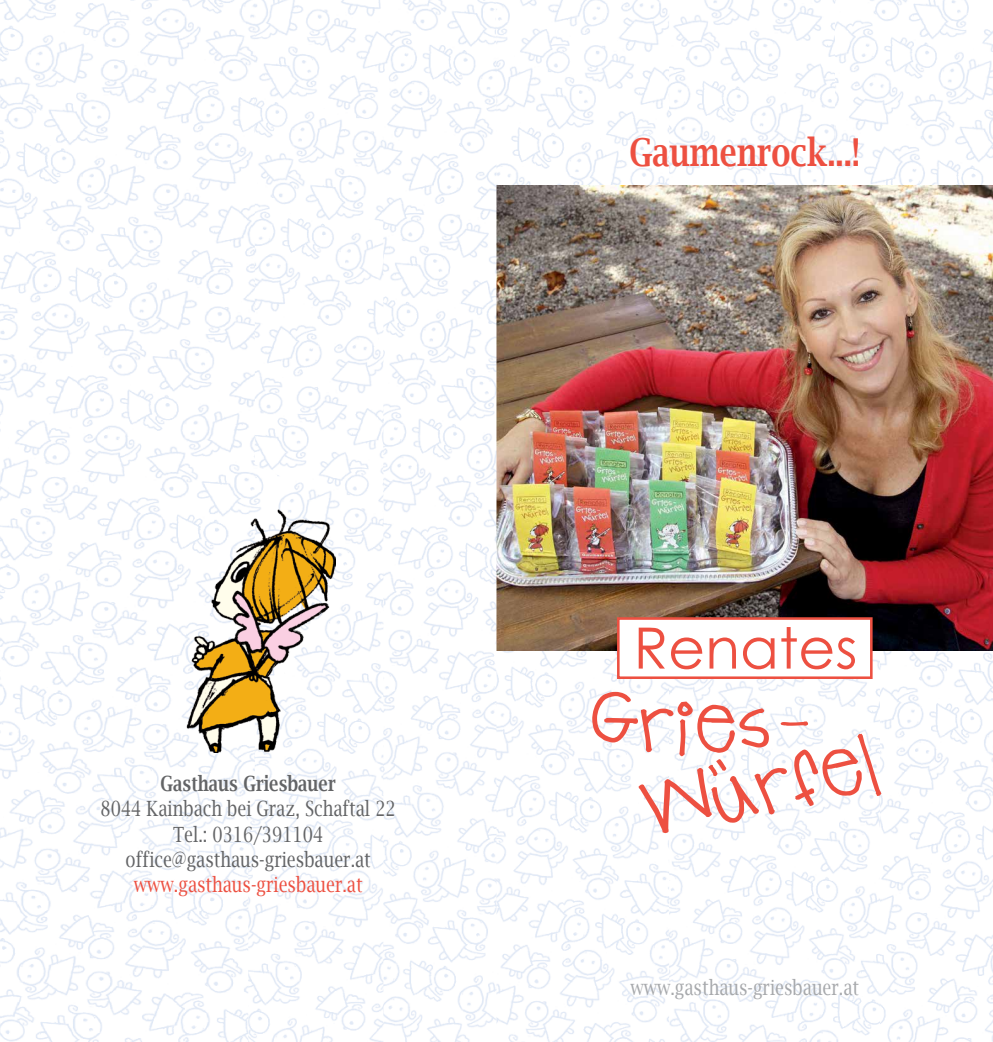
<style>
.page{position:relative;width:993px;height:1042px;background:#fff}
.page>*{position:absolute;margin:0;border:0;box-sizing:border-box;transform-origin:0 0}
.t1{font:57.05px "Century Gothic";color:#ed5041}
.t2{font:600 38.5px "Lucida Bright";color:#ed5041;scale:.8 1}
.t3{font:21px/25.2px "Lucida Bright";color:#636466;text-align:center;scale:.8 1}
.t4{font:21px "Lucida Bright";color:#ed5041;scale:.8 1}
.t5{font:21px "Lucida Bright";color:#a7a9ac;scale:.8 1}
.t6{font:600 21px "Lucida Bright";color:#636466;scale:.8 1}
</style>
<div class="page">
<img style="left:879px;top:651px;width:113px;height:391px">
<img style="left:834px;top:0;width:158px;height:186px">
<img style="left:669px;top:651px;width:210px;height:391px">
<img style="left:669px;top:0;width:165px;height:186px">
<img style="left:383px;top:0;width:286px;height:1042px">
<img style="left:496px;top:186px;width:496px;height:465px">
<svg style="left:592px;top:692px;width:289px;height:141px"></svg>
<div style="left:617px;top:617px;width:255px;height:62px;background:#fff;border:3px solid #ed5041"></div>
<img style="left:248px;top:0;width:135px;height:1042px">
<img style="left:0;top:0;width:287px;height:807px">
<img style="left:0;top:782px;width:248px;height:260px">
<img style="left:174px;top:509px;width:162px;height:244px">
<p class="t6" style="left:160px;top:772px;width:220px">Gasthaus Griesbauer</p>
<p class="t3" style="left:101px;top:796px;width:370px">8044 Kainbach bei Graz, Schaftal 22<br>Tel.: 0316/391104 office@gasthaus-griesbauer.at</p>
<p class="t4" style="left:134px;top:872px;width:287px">www.gasthaus-griesbauer.at</p>
<h2 class="t2" style="left:629px;top:130px;width:289px">Gaumenrock...!</h2>
<h1 class="t1" style="left:633px;top:613px;width:225px">Renates</h1>
<p class="t5" style="left:630px;top:975px;width:287px">www.gasthaus-griesbauer.at</p>
</div>
